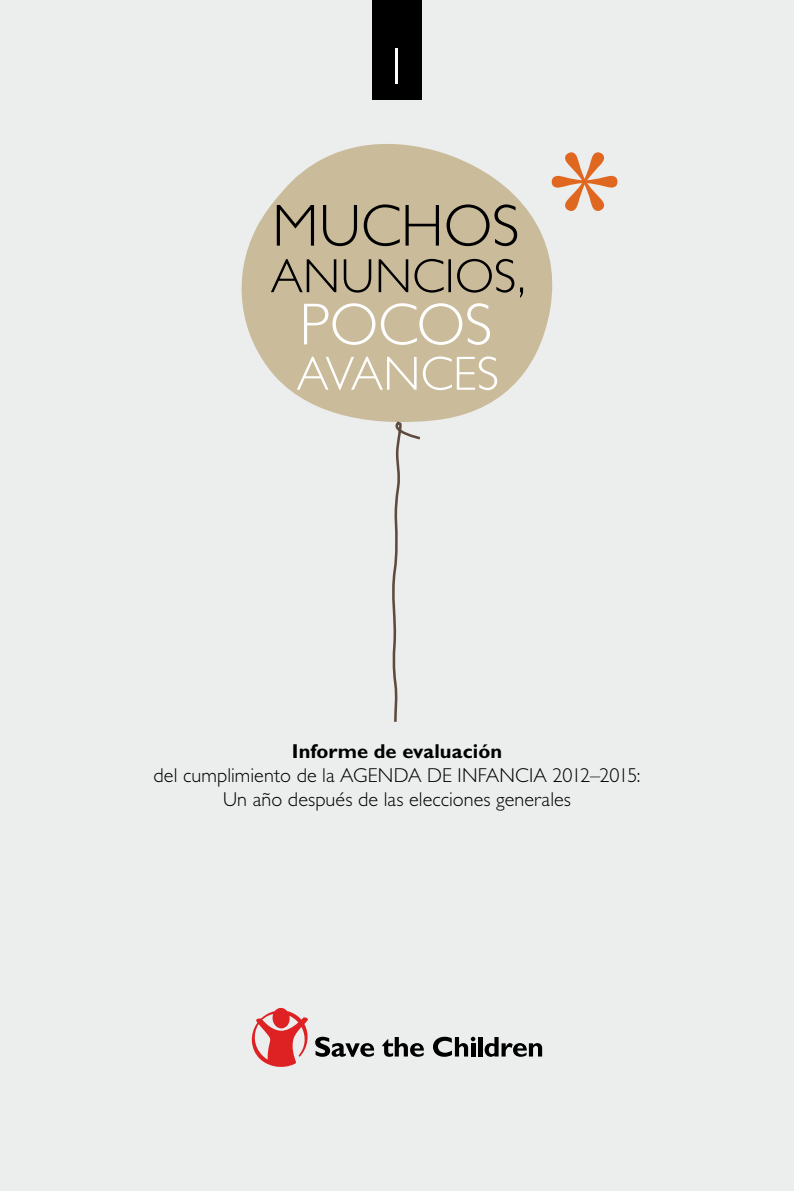
<style>
.page{position:relative;width:794px;height:1191px;background:#fff}
.page>*{position:absolute;margin:0;border:0;box-sizing:border-box;transform-origin:0 0}
.t1{font:169.05px "Georgia";color:#df6720}
.t2{font:300 52.5px "Gill Sans Std";color:#fff}
.t3{font:300 20.12px/24.2px "Gill Sans Std";letter-spacing:.005em;color:#000;text-align:center}
.t4{font:700 20.12px "Gill Sans Std";letter-spacing:.005em;color:#000}
</style>
<div class="page">
<div style="left:0;top:1px;width:793px;height:1190px;background:#eceded"></div>
<svg style="left:241px;top:144px;width:312px;height:278px;fill:#cabb9b"></svg>
<svg style="left:388px;top:420px;width:34px;height:302px"></svg>
<svg style="left:277px;top:204px;width:240px;height:42px;background:#a2967c"></svg>
<svg style="left:271px;top:259px;width:252px;height:86px;background:#beb296"></svg>
<svg style="left:297px;top:356px;width:200px;height:34px;background:#d4c8ae"></svg>
<svg style="left:382px;top:1037px;width:42px;height:19px"></svg>
<svg style="left:433px;top:1036px;width:42px;height:20px"></svg>
<hr style="left:478px;top:1037px;width:4px;height:19px;background:#000">
<svg style="left:484px;top:1037px;width:58px;height:19px"></svg>
<svg style="left:251px;top:1007px;width:123px;height:60px"></svg>
<div style="left:372px;top:1px;width:50px;height:98px;background:#000"></div>
<h2 class="t2" style="left:384px;top:37px;width:28px">1</h2>
<h1 class="t1" style="left:544px;top:117px;width:81px">*</h1>
<p class="t4" style="left:292px;top:739px;width:212px">Informe de evaluación</p>
<p class="t3" style="left:153px;top:763px;width:488px">del cumplimiento de la AGENDA DE INFANCIA 2012–2015:<br>Un año después de las elecciones generales</p>
</div>
